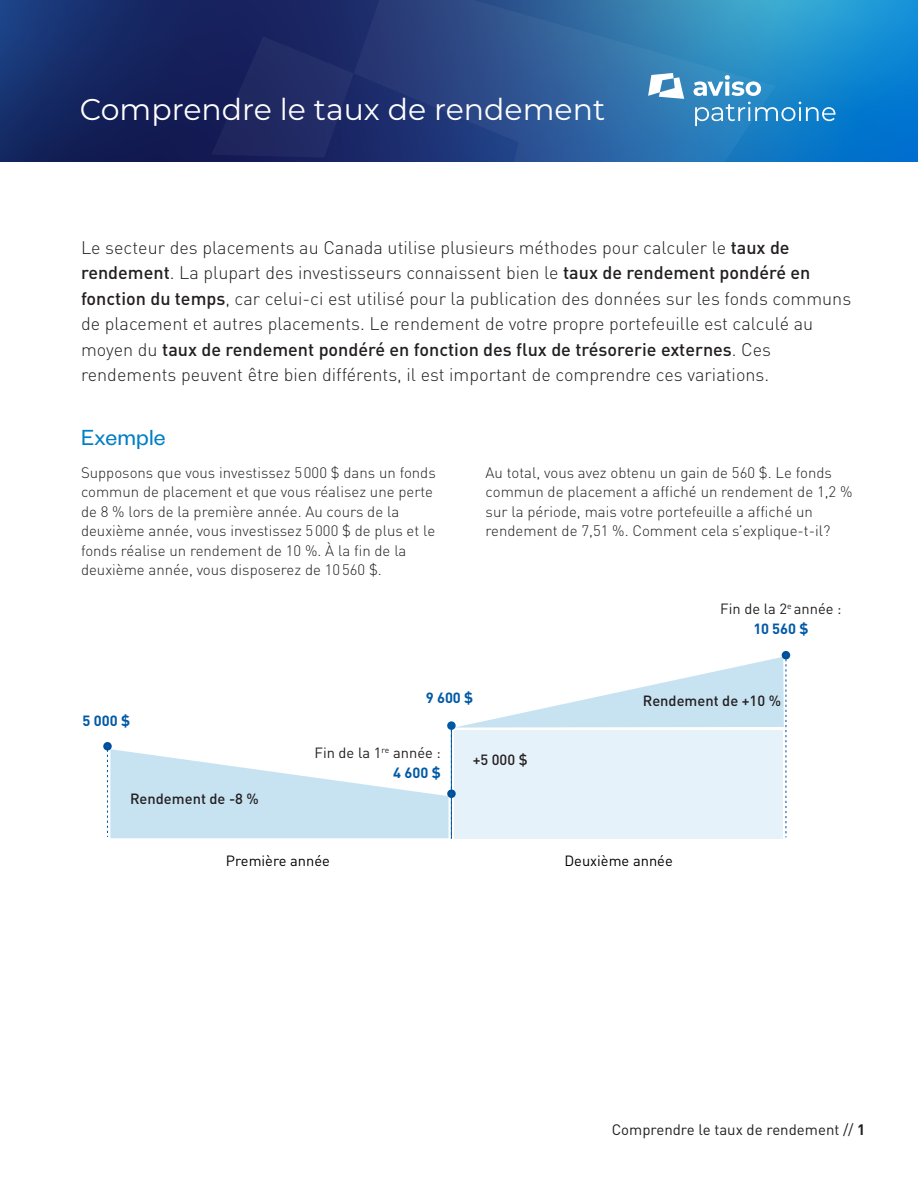
<style>
.page{position:relative;width:918px;height:1188px;background:#fff}
.page>*{position:absolute;margin:0;border:0;box-sizing:border-box;transform-origin:0 0}
.t1{font:30px "Montserrat";color:#fff}
.H3{font:24px "Founders Grotesk";letter-spacing:.01em;color:#0080c6}
.Intro_Copy{font:300 18px/25.5px "DIN Pro";color:#231f20}
.Body{font:300 15px/19.5px "DIN Pro";color:#231f20}
.t2{font:15px "DIN Pro";color:#231f20}
.t3{font:14.7px/20.5px "DIN Pro";color:#231f20;text-align:right}
.t4{font:500 14.7px "DIN Pro";color:#231f20}
.t5{font:14.7px "DIN Pro";color:#000}
.t6{font:700 14.7px "DIN Pro";color:#0059a6}
.s1{font-weight:500}
.s2{font-weight:700;color:#0059a6}
.s3{font-weight:700}
</style>
<div class="page">
<svg style="left:0;top:0;width:918px;height:162px;background:#135fa2"></svg>
<svg style="left:105px;top:0;width:671px;height:162px;background:#244782"></svg>
<div style="left:103px;top:742px;width:9px;height:9px;border:3px solid #004f9a;border-radius:50%"></div>
<svg style="left:105px;top:652px;width:684px;height:187px"></svg>
<div style="left:782px;top:651px;width:8px;height:8px;border:3px solid #004f9a;border-radius:50%"></div>
<svg style="left:694px;top:75px;width:67px;height:21px"></svg>
<svg style="left:695px;top:102px;width:141px;height:24px;background:#4497ce"></svg>
<svg style="left:648px;top:73px;width:36px;height:26px"></svg>
<h1 class="t1" style="left:80px;top:89px;width:527px">Comprendre le taux de rendement</h1>
<p class="Intro_Copy" style="left:81px;top:233px;width:772px">Le secteur des placements au Canada utilise plusieurs méthodes pour calculer le <span class="s1">taux de rendement</span>. La plupart des investisseurs connaissent bien le <span class="s1">taux de rendement pondéré en fonction du temps</span>, car celui-ci est utilisé pour la publication des données sur les fonds communs de placement et autres placements. Le rendement de votre propre portefeuille est calculé au moyen du <span class="s1">taux de rendement pondéré en fonction des flux de trésorerie externes</span>. Ces rendements peuvent être bien différents, il est important de comprendre ces variations.</p>
<h2 class="H3" style="left:81px;top:422px;width:86px">Exemple</h2>
<p class="Body" style="left:81px;top:462px;width:356px">Supposons que vous investissez 5000 $ dans un fonds commun de placement et que vous réalisez une perte de 8 % lors de la première année. Au cours de la deuxième année, vous investissez 5000 $ de plus et le fonds réalise un rendement de 10 %. À la fin de la deuxième année, vous disposerez de 10560 $.</p>
<p class="Body" style="left:486px;top:462px;width:368px">Au total, vous avez obtenu un gain de 560 $. Le fonds commun de placement a affiché un rendement de 1,2 % sur la période, mais votre portefeuille a affiché un rendement de 7,51 %. Comment cela s’explique-t-il?</p>
<p class="t6" style="left:83px;top:709px;width:49px">5 000 $</p>
<p class="t4" style="left:130px;top:787px;width:130px">Rendement de -8 %</p>
<p class="t6" style="left:426px;top:686px;width:49px">9 600 $</p>
<p class="t3" style="left:315px;top:741px;width:128px">Fin de la 1<sup>re</sup> année :<br><span class="s2">4 600 $</span></p>
<p class="t4" style="left:473px;top:749px;width:57px">+5 000 $</p>
<p class="t3" style="left:720px;top:597px;width:123px;text-align:center">Fin de la 2<sup>e</sup> année :<br><span class="s2">10 560 $</span></p>
<p class="t4" style="left:643px;top:689px;width:140px">Rendement de +10 %</p>
<p class="t5" style="left:226px;top:849px;width:106px">Première année</p>
<p class="t5" style="left:564px;top:849px;width:110px">Deuxième année</p>
<p class="t2" style="left:612px;top:1118px;width:255px">Comprendre le taux de rendement // <span class="s3">1</span></p>
</div>
